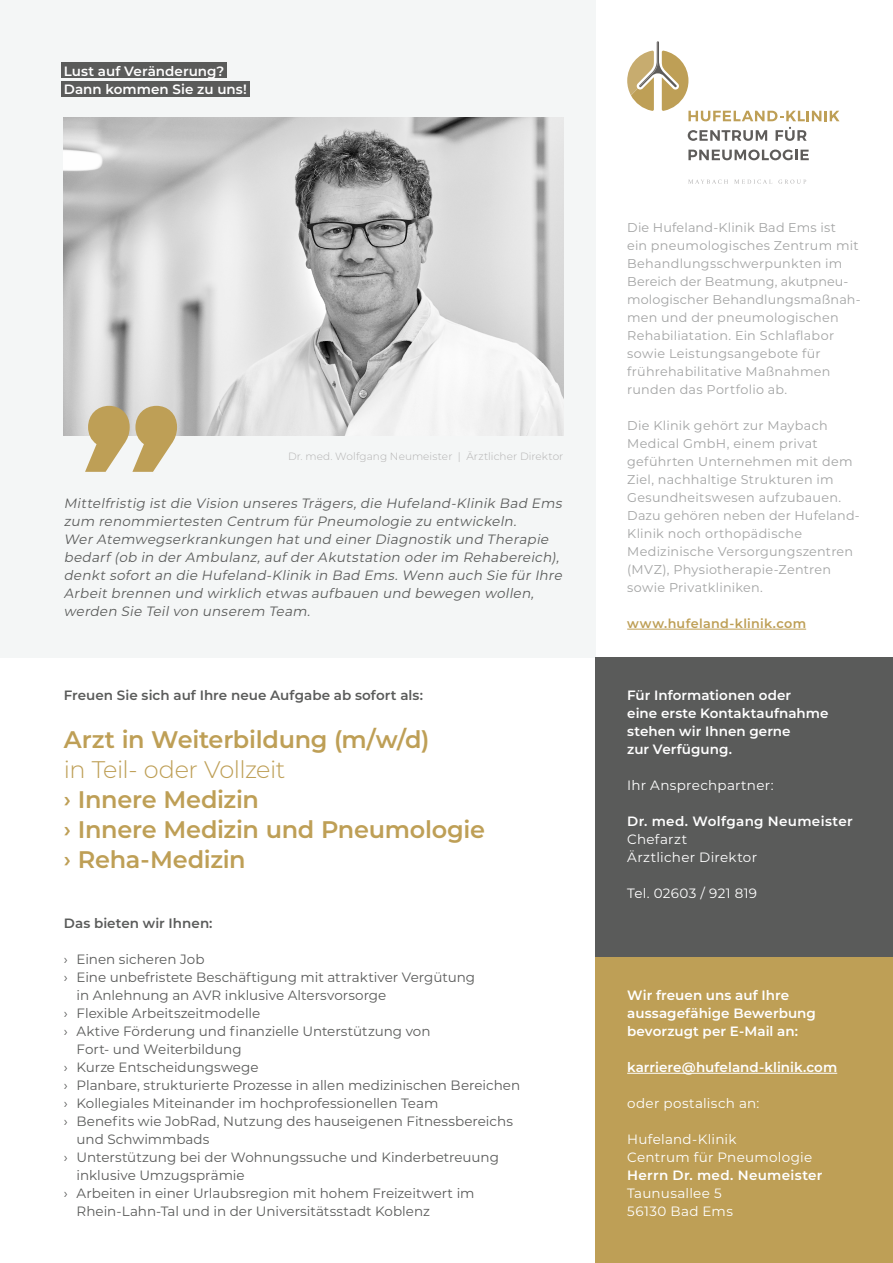
<style>
.page{position:relative;width:893px;height:1263px;background:#fff}
.page>*{position:absolute;margin:0;border:0;box-sizing:border-box;transform-origin:0 0}
.t1{font:600 24px/30px "Montserrat";letter-spacing:-.015em;color:#be9f56}
.t2{font:300 24px "Montserrat";letter-spacing:-.025em;color:#be9f56}
.t3{font:13.5px "Montserrat";color:#5a5b5a}
.t4{font:italic 13.5px/18px "Montserrat";color:#5a5b5a}
.t5{font:600 13.5px/18px "Montserrat";letter-spacing:.005em;color:#fff}
.t6{font:13.5px/18px "Montserrat";letter-spacing:.02em;color:#fff}
.t7{font:600 13.5px "Montserrat";letter-spacing:.005em;color:#5a5b5a}
.t8{font:600 13.5px "Montserrat";letter-spacing:.025em;color:#fff}
.t9{font:12.75px/18px "Montserrat";letter-spacing:.02em;color:#a3a4a4}
.t10{font:600 12.75px "Montserrat";letter-spacing:.025em;color:#be9f56}
.t11{font:300 10.5px "Montserrat";letter-spacing:.01em;color:#b3b2b2}
</style>
<div class="page">
<div style="left:0;top:0;width:595px;height:658px;background:#f4f6f6"></div>
<div style="left:62px;top:62px;width:165px;height:16px;background:#5a5b5a"></div>
<div style="left:62px;top:81px;width:188px;height:16px;background:#5a5b5a"></div>
<svg style="left:688px;top:180px;width:40px;height:4px"></svg>
<svg style="left:734px;top:180px;width:38px;height:4px"></svg>
<svg style="left:778px;top:180px;width:28px;height:4px"></svg>
<svg style="left:688px;top:130px;width:79px;height:11px"></svg>
<svg style="left:688px;top:150px;width:121px;height:10px"></svg>
<svg style="left:776px;top:127px;width:31px;height:14px"></svg>
<svg style="left:627px;top:41px;width:212px;height:80px"></svg>
<div style="left:595px;top:658px;width:298px;height:300px;background:#5a5b5a"></div>
<div style="left:595px;top:958px;width:298px;height:305px;background:#be9f56"></div>
<hr style="left:627px;top:1073px;width:210px;height:1px;background:#fff">
<img style="left:64px;top:118px;width:499px;height:318px">
<svg style="left:85px;top:406px;width:92px;height:66px"></svg>
<hr style="left:627px;top:629px;width:179px;height:1px;background:#be9f56">
<p class="t5" style="left:64px;top:61px;width:185px">Lust auf Veränderung?<br>Dann kommen Sie zu uns!</p>
<p class="t11" style="left:288px;top:449px;width:277px">Dr. med. Wolfgang Neumeister | Ärztlicher Direktor</p>
<p class="t4" style="left:64px;top:494px;width:503px">Mittelfristig ist die Vision unseres Trägers, die Hufeland-Klinik Bad Ems zum renommiertesten Centrum für Pneumologie zu entwickeln.<br>Wer Atemwegserkrankungen hat und einer Diagnostik und Therapie bedarf (ob in der Ambulanz, auf der Akutstation oder im Rehabereich), denkt sofort an die Hufeland-Klinik in Bad Ems. Wenn auch Sie für Ihre Arbeit brennen und wirklich etwas aufbauen und bewegen wollen, werden Sie Teil von unserem Team.</p>
<p class="t7" style="left:64px;top:685px;width:361px">Freuen Sie sich auf Ihre neue Aufgabe ab sofort als:</p>
<h1 class="t1" style="left:64px;top:723px;width:367px">Arzt in Weiterbildung (m/w/d)</h1>
<h1 class="t2" style="left:64px;top:753px;width:223px">in Teil- oder Vollzeit</h1>
<h1 class="t1" style="left:64px;top:783px;width:423px">› Innere Medizin<br>› Innere Medizin und Pneumologie › Reha-Medizin</h1>
<p class="t7" style="left:64px;top:913px;width:150px">Das bieten wir Ihnen:</p>
<p class="t3" style="left:64px;top:950px;width:142px">› Einen sicheren Job</p>
<p class="t3" style="left:64px;top:968px;width:413px">› Eine unbefristete Beschäftigung mit attraktiver Vergütung</p>
<p class="t3" style="left:77px;top:986px;width:311px">in Anlehnung an AVR inklusive Altersvorsorge</p>
<p class="t3" style="left:64px;top:1004px;width:198px">› Flexible Arbeitszeitmodelle</p>
<p class="t3" style="left:64px;top:1022px;width:368px">› Aktive Förderung und finanzielle Unterstützung von</p>
<p class="t3" style="left:77px;top:1040px;width:167px">Fort- und Weiterbildung</p>
<p class="t3" style="left:64px;top:1058px;width:196px">› Kurze Entscheidungswege</p>
<p class="t3" style="left:64px;top:1076px;width:458px">› Planbare, strukturierte Prozesse in allen medizinischen Bereichen</p>
<p class="t3" style="left:64px;top:1094px;width:376px">› Kollegiales Miteinander im hochprofessionellen Team</p>
<p class="t3" style="left:64px;top:1112px;width:451px">› Benefits wie JobRad, Nutzung des hauseigenen Fitnessbereichs</p>
<p class="t3" style="left:77px;top:1130px;width:134px">und Schwimmbads</p>
<p class="t3" style="left:64px;top:1148px;width:437px">› Unterstützung bei der Wohnungssuche und Kinderbetreuung</p>
<p class="t3" style="left:77px;top:1166px;width:170px">inklusive Umzugsprämie</p>
<p class="t3" style="left:64px;top:1184px;width:412px">› Arbeiten in einer Urlaubsregion mit hohem Freizeitwert im</p>
<p class="t3" style="left:77px;top:1202px;width:355px">Rhein-Lahn-Tal und in der Universitätsstadt Koblenz</p>
<p class="t9" style="left:627px;top:218px;width:235px">Die Hufeland-Klinik Bad Ems ist<br>ein pneumologisches Zentrum mit<br>Behandlungsschwerpunkten im<br>Bereich der Beatmung, akutpneu&shy;mologischer Behandlungsmaßnah&shy;men und der pneumologischen<br>Rehabiliatation. Ein Schlaflabor sowie Leistungsangebote für frührehabilitative Maßnahmen runden das Portfolio ab.</p>
<p class="t9" style="left:627px;top:416px;width:234px">Die Klinik gehört zur Maybach<br>Medical GmbH, einem privat geführten Unternehmen mit dem<br>Ziel, nachhaltige Strukturen im<br>Gesundheitswesen aufzubauen.<br>Dazu gehören neben der Hufeland-<br>Klinik noch orthopädische<br>Medizinische Versorgungszentren (MVZ), Physiotherapie-Zentren sowie Privatkliniken.</p>
<p class="t10" style="left:627px;top:614px;width:180px">www.hufeland-klinik.com</p>
<p class="t5" style="left:627px;top:685px;width:203px">Für Informationen oder<br>eine erste Kontaktaufnahme stehen wir Ihnen gerne<br>zur Verfügung.</p>
<p class="t6" style="left:627px;top:776px;width:148px">Ihr Ansprechpartner:</p>
<p class="t8" style="left:627px;top:811px;width:227px">Dr. med. Wolfgang Neumeister</p>
<p class="t6" style="left:627px;top:830px;width:131px">Chefarzt<br>Ärztlicher Direktor</p>
<p class="t6" style="left:627px;top:884px;width:131px">Tel. 02603 / 921 819</p>
<p class="t5" style="left:627px;top:985px;width:190px">Wir freuen uns auf Ihre aussagefähige Bewerbung bevorzugt per E-Mail an:</p>
<p class="t5" style="left:627px;top:1057px;width:212px">karriere@hufeland-klinik.com</p>
<p class="t6" style="left:627px;top:1094px;width:134px">oder postalisch an:</p>
<p class="t6" style="left:627px;top:1130px;width:186px">Hufeland-Klinik<br>Centrum für Pneumologie</p>
<p class="t8" style="left:627px;top:1165px;width:197px">Herrn Dr. med. Neumeister</p>
<p class="t6" style="left:627px;top:1184px;width:107px">Taunusallee 5<br>56130 Bad Ems</p>
</div>
